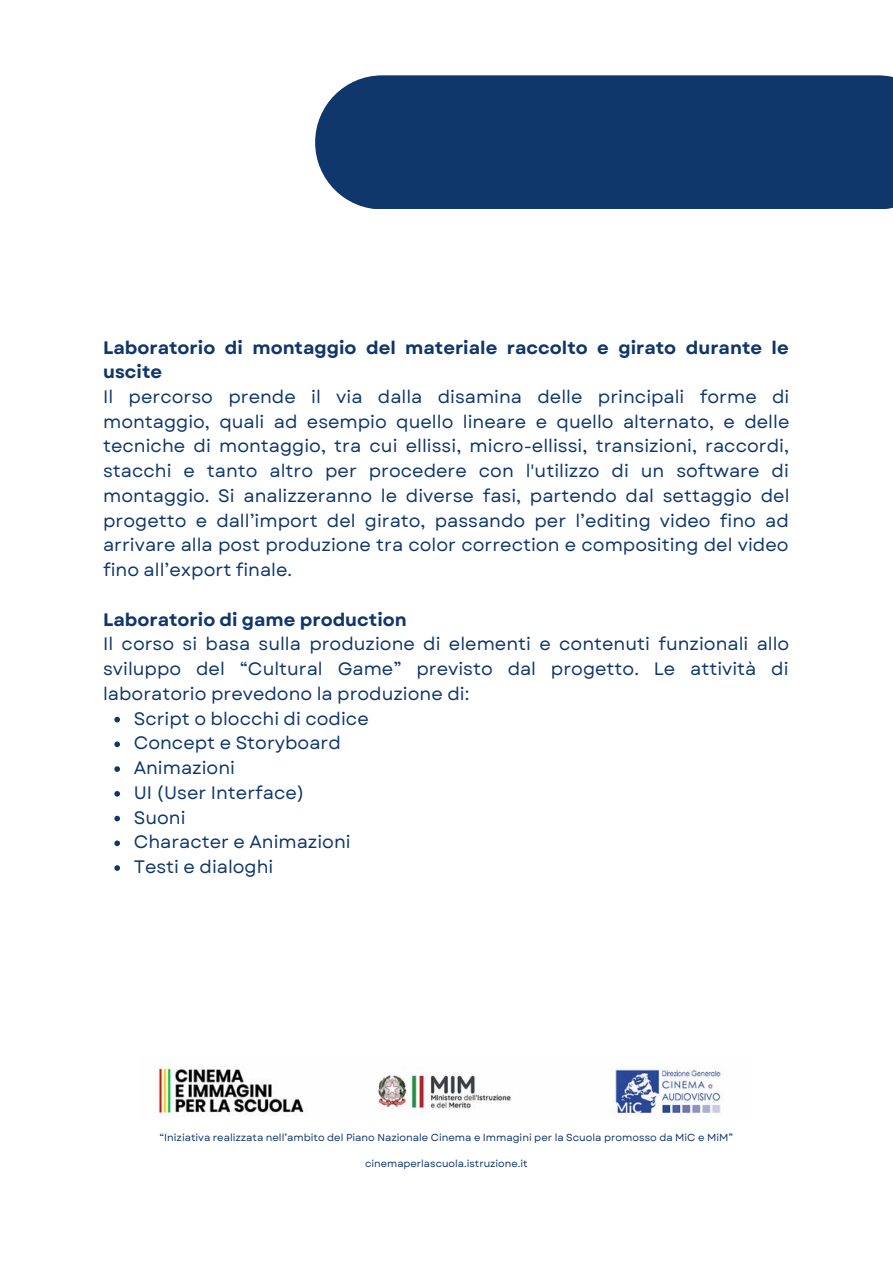
<style>
.page{position:relative;width:893px;height:1264px;background:#fff}
.page>*{position:absolute;margin:0;border:0;box-sizing:border-box;transform-origin:0 0}
.t1{font:18px/24.8px "Garet";color:#0f376b;text-align:justify}
.t2{font:700 18px/24.8px "Garet";color:#0f376b}
.t3{font:10.2px "Garet";color:#0f376b}
.t4{font:10.05px "Garet";color:#0f376b}
</style>
<div class="page">
<div style="left:315px;top:75px;width:577px;height:134px;background:#0f376b"></div>
<img style="left:157px;top:1066px;width:566px;height:50px">
<svg style="left:114px;top:716px;width:6px;height:6px"></svg>
<svg style="left:114px;top:741px;width:6px;height:6px"></svg>
<svg style="left:114px;top:766px;width:6px;height:6px"></svg>
<svg style="left:114px;top:791px;width:6px;height:5px"></svg>
<svg style="left:114px;top:815px;width:6px;height:6px"></svg>
<svg style="left:114px;top:840px;width:6px;height:6px"></svg>
<svg style="left:114px;top:865px;width:6px;height:5px"></svg>
<p class="t2" style="left:103px;top:335px;width:687px">Laboratorio di montaggio del materiale raccolto e girato durante le uscite</p>
<p class="t1" style="left:103px;top:384px;width:687px">Il percorso prende il via dalla disamina delle principali forme di montaggio, quali ad esempio quello lineare e quello alternato, e delle tecniche di montaggio, tra cui ellissi, micro-ellissi, transizioni, raccordi, stacchi e tanto altro per procedere con l'utilizzo di un software di montaggio. Si analizzeranno le diverse fasi, partendo dal settaggio del progetto e dall’import del girato, passando per l’editing video fino ad arrivare alla post produzione tra color correction e compositing del video fino all’export finale.</p>
<p class="t2" style="left:103px;top:607px;width:305px">Laboratorio di game production</p>
<p class="t1" style="left:103px;top:632px;width:687px">Il corso si basa sulla produzione di elementi e contenuti funzionali allo sviluppo del “Cultural Game” previsto dal progetto. Le attività di laboratorio prevedono la produzione di:</p>
<p class="t1" style="left:134px;top:706px;width:236px;text-align:left">Script o blocchi di codice<br>Concept e Storyboard<br>Animazioni<br>UI (User Interface)<br>Suoni<br>Character e Animazioni<br>Testi e dialoghi</p>
<p class="t3" style="left:160px;top:1130px;width:575px">“Iniziativa realizzata nell’ambito del Piano Nazionale Cinema e Immagini per la Scuola promosso da MiC e MiM”</p>
<p class="t4" style="left:365px;top:1155px;width:164px">cinemaperlascuola.istruzione.it</p>
</div>
